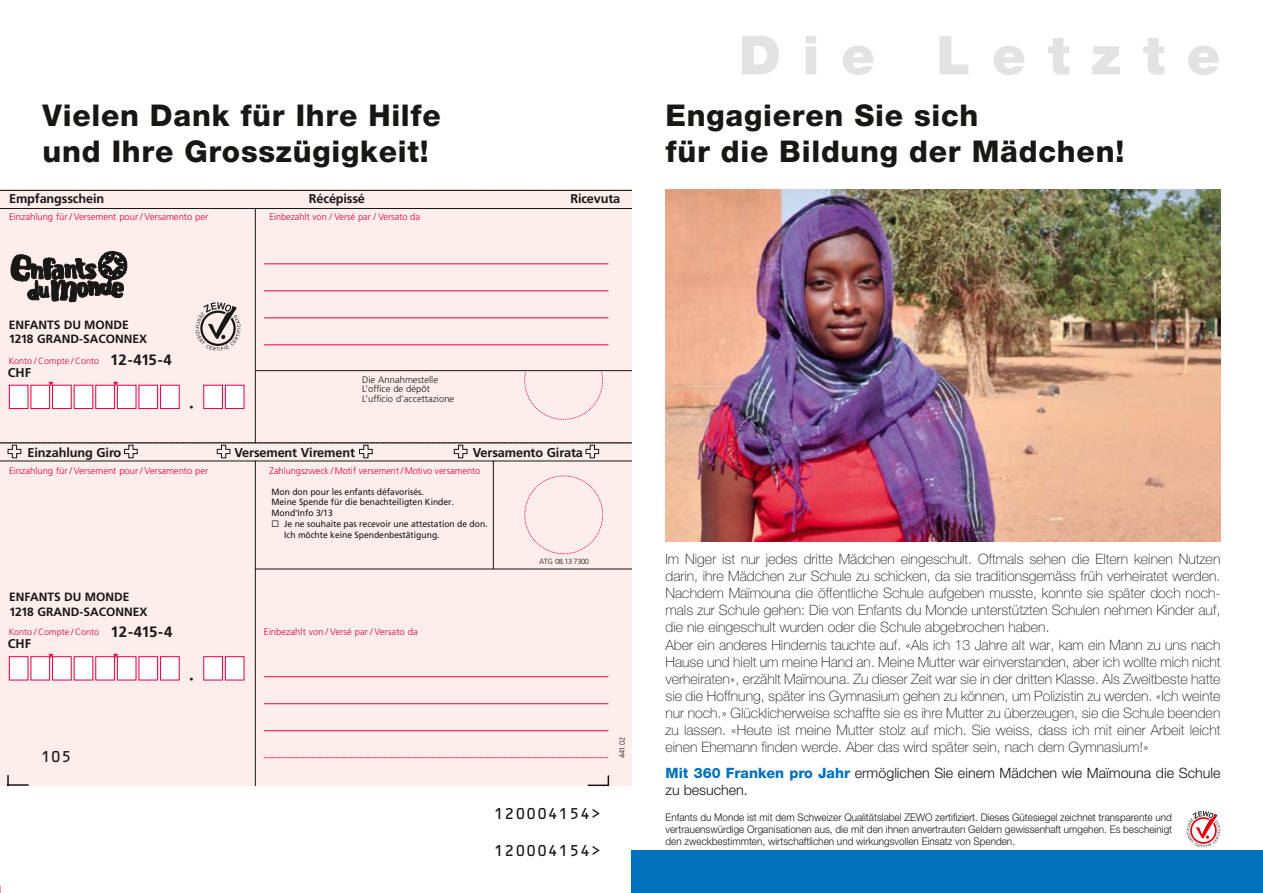
<style>
.page{position:relative;width:1263px;height:893px;background:#fff}
.page>*{position:absolute;margin:0;border:0;box-sizing:border-box;transform-origin:0 0}
.t1{font:900 54px "Helvetica Neue LT Pro";letter-spacing:.4em;color:#e3e3e3}
.t2{font:800 30px/36px "Helvetica Neue LT Pro";letter-spacing:.025em;color:#181716}
.t3{font:15px "OCRB";color:#181716}
.t4{font:700 15px "Frutiger";letter-spacing:-.055em;color:#181716}
.t5{font:100 14.25px/17.1px "Helvetica Neue LT Pro";color:#181716}
.t6{font:300 14.25px/17.1px "Helvetica Neue LT Pro";color:#181716}
.t7{font:700 12.75px "Frutiger";letter-spacing:-.01em;color:#181716}
.t8{font:700 12px/14.4px "Frutiger";color:#181716}
.t9{font:300 10.5px/12px "Helvetica Neue";color:#181716;text-align:justify;scale:.95 1}
.t10{font:300 9.45px "Frutiger";color:#e40044}
.t11{font:300 9.45px/9.6px "Frutiger";color:#181716}
.t12{font:9px/10.8px "Frutiger";color:#181716;scale:.95 1}
.t13{font:300 9px "Frutiger";color:#e40044}
.t14{font:300 8.25px "Frutiger";color:#181716}
.t15{font:300 7.5px "Frutiger";letter-spacing:-.055em;color:#181716}
.s1{font-weight:800;color:#0071bb}
</style>
<div class="page">
<div style="left:0;top:191px;width:631px;height:595px;background:#fdedeb"></div>
<hr style="left:0;top:461px;width:631px;height:1px;background:#181716">
<hr style="left:0;top:442px;width:631px;height:1px;background:#181716">
<hr style="left:0;top:208px;width:631px;height:1px;background:#181716">
<hr style="left:255px;top:569px;width:376px;height:1px;background:#181716">
<hr style="left:255px;top:461px;width:1px;height:325px;background:#181716">
<hr style="left:255px;top:209px;width:1px;height:233px;background:#181716">
<hr style="left:493px;top:461px;width:1px;height:108px;background:#181716">
<hr style="left:264px;top:730px;width:344px;height:1px;background:#e40044">
<hr style="left:264px;top:703px;width:344px;height:1px;background:#e40044">
<hr style="left:264px;top:676px;width:344px;height:1px;background:#e40044">
<svg style="left:264px;top:757px;width:345px;height:1px"></svg>
<svg style="left:7px;top:775px;width:2px;height:9px"></svg>
<hr style="left:7px;top:784px;width:22px;height:2px;background:#181716">
<hr style="left:588px;top:784px;width:21px;height:2px;background:#181716">
<svg style="left:524px;top:475px;width:79px;height:79px"></svg>
<svg style="left:524px;top:371px;width:79px;height:49px"></svg>
<hr style="left:264px;top:345px;width:344px;height:1px;background:#e40044">
<hr style="left:264px;top:318px;width:344px;height:1px;background:#e40044">
<hr style="left:264px;top:291px;width:344px;height:1px;background:#e40044">
<hr style="left:264px;top:264px;width:344px;height:1px;background:#e40044">
<hr style="left:255px;top:370px;width:376px;height:1px;background:#181716">
<div style="left:9px;top:385px;width:19px;height:24px;background:#fff;border:1px solid #e40044"></div>
<div style="left:31px;top:385px;width:19px;height:24px;background:#fff;border:1px solid #e40044"></div>
<div style="left:52px;top:385px;width:19px;height:24px;background:#fff;border:1px solid #e40044"></div>
<div style="left:74px;top:385px;width:19px;height:24px;background:#fff"></div>
<div style="left:96px;top:385px;width:19px;height:24px;background:#fff;border:1px solid #e40044"></div>
<div style="left:117px;top:385px;width:19px;height:24px;background:#fff;border:1px solid #e40044"></div>
<div style="left:139px;top:385px;width:19px;height:24px;background:#fff;border:1px solid #e40044"></div>
<div style="left:160px;top:385px;width:19px;height:24px;background:#fff;border:1px solid #e40044"></div>
<div style="left:204px;top:385px;width:19px;height:24px;background:#fff;border:1px solid #e40044"></div>
<div style="left:225px;top:385px;width:19px;height:24px;background:#fff;border:1px solid #e40044"></div>
<div style="left:9px;top:656px;width:19px;height:24px;background:#fff;border:1px solid #e40044"></div>
<div style="left:31px;top:656px;width:19px;height:24px;background:#fff;border:1px solid #e40044"></div>
<div style="left:52px;top:656px;width:19px;height:24px;background:#fff;border:1px solid #e40044"></div>
<div style="left:74px;top:656px;width:19px;height:24px;background:#fff"></div>
<div style="left:96px;top:656px;width:19px;height:24px;background:#fff;border:1px solid #e40044"></div>
<div style="left:117px;top:656px;width:19px;height:24px;background:#fff;border:1px solid #e40044"></div>
<div style="left:139px;top:656px;width:19px;height:24px;background:#fff;border:1px solid #e40044"></div>
<div style="left:160px;top:656px;width:19px;height:24px;background:#fff;border:1px solid #e40044"></div>
<div style="left:204px;top:656px;width:19px;height:24px;background:#fff;border:1px solid #e40044"></div>
<div style="left:225px;top:656px;width:19px;height:24px;background:#fff;border:1px solid #e40044"></div>
<svg style="left:11px;top:251px;width:116px;height:51px"></svg>
<svg style="left:0;top:190px;width:632px;height:1px"></svg>
<svg style="left:0;top:443px;width:632px;height:15px"></svg>
<svg style="left:195px;top:302px;width:46px;height:49px"></svg>
<div style="left:631px;top:850px;width:632px;height:43px;background:#0071bb"></div>
<svg style="left:1186px;top:811px;width:34px;height:36px"></svg>
<img style="left:665px;top:189px;width:555px;height:352px">
<h2 class="t2" style="left:43px;top:97px;width:400px">Vielen Dank für Ihre Hilfe und Ihre Grosszügigkeit!</h2>
<p class="t7" style="left:9px;top:192px;width:97px">Empfangsschein</p>
<p class="t7" style="left:309px;top:192px;width:58px">Récépissé</p>
<p class="t7" style="left:570px;top:192px;width:51px">Ricevuta</p>
<p class="t10" style="left:9px;top:212px;width:201px">Einzahlung für / Versement pour / Versamento per</p>
<p class="t10" style="left:269px;top:212px;width:152px">Einbezahlt von / Versé par / Versato da</p>
<p class="t8" style="left:9px;top:318px;width:140px">ENFANTS DU MONDE<br>1218 GRAND-SACONNEX</p>
<p class="t13" style="left:9px;top:355px;width:92px">Konto / Compte / Conto</p>
<p class="t7" style="left:8px;top:365px;width:25px">CHF</p>
<p class="t4" style="left:110px;top:351px;width:63px">12-415-4</p>
<p class="t14" style="left:189px;top:403px;width:6px">•</p>
<p class="t11" style="left:362px;top:375px;width:94px">Die Annahmestelle<br>L’office de dépôt<br>L’ufficio d’accettazione</p>
<p class="t7" style="left:28px;top:445px;width:95px">Einzahlung Giro</p>
<p class="t7" style="left:235px;top:445px;width:122px">Versement Virement</p>
<p class="t7" style="left:473px;top:445px;width:112px">Versamento Girata</p>
<p class="t10" style="left:9px;top:465px;width:201px">Einzahlung für / Versement pour / Versamento per</p>
<p class="t10" style="left:269px;top:465px;width:212px">Zahlungszweck /Motif versement /Motivo versamento</p>
<p class="t8" style="left:9px;top:590px;width:140px">ENFANTS DU MONDE<br>1218 GRAND-SACONNEX</p>
<p class="t13" style="left:9px;top:627px;width:92px">Konto / Compte / Conto</p>
<p class="t7" style="left:8px;top:636px;width:25px">CHF</p>
<p class="t4" style="left:111px;top:623px;width:63px">12-415-4</p>
<p class="t14" style="left:189px;top:674px;width:6px">•</p>
<p class="t3" style="left:41px;top:748px;width:33px">105</p>
<p class="t12" style="left:271px;top:486px;width:194px">Mon don pour les enfants défavorisés.<br>Meine Spende für die benachteiligten Kinder.<br>Mond'Info 3/13</p>
<p class="t12" style="left:284px;top:518px;width:216px">Je ne souhaite pas recevoir une attestation de don.<br>Ich möchte keine Spendenbestätigung.</p>
<p class="t10" style="left:264px;top:626px;width:155px">Einbezahlt von / Versé par / Versato da</p>
<p class="t15" style="left:539px;top:558px;width:51px">ATG 08.13 7300</p>
<p class="t3" style="left:493px;top:806px;width:110px">120004154&gt;</p>
<p class="t3" style="left:493px;top:843px;width:110px">120004154&gt;</p>
<p class="t15" style="left:618px;top:758px;width:23px;rotate:-90deg">441.02</p>
<h1 class="t1" style="left:739px;top:23px;width:483px">Die Letzte</h1>
<h2 class="t2" style="left:665px;top:97px;width:460px">Engagieren Sie sich<br>für die Bildung der Mädchen!</h2>
<p class="t5" style="left:665px;top:550px;width:556px">Im Niger ist nur jedes dritte Mädchen eingeschult. Oftmals sehen die Eltern keinen Nutzen darin, ihre Mädchen zur Schule zu schicken, da sie traditionsgemäss früh verheiratet werden.<br>Nachdem Maïmouna die öffentliche Schule aufgeben musste, konnte sie später doch noch&shy;mals zur Schule gehen: Die von Enfants du Monde unterstützten Schulen nehmen Kinder auf, die nie eingeschult wurden oder die Schule abgebrochen haben.<br>Aber ein anderes Hindernis tauchte auf. «Als ich 13 Jahre alt war, kam ein Mann zu uns nach Hause und hielt um meine Hand an. Meine Mutter war einverstanden, aber ich wollte mich nicht verheiraten», erzählt Maïmouna. Zu dieser Zeit war sie in der dritten Klasse. Als Zweitbeste hatte sie die Hoffnung, später ins Gymnasium gehen zu können, um Polizistin zu werden. «Ich weinte nur noch.» Glücklicherweise schaffte sie es ihre Mutter zu überzeugen, sie die Schule beenden zu lassen. «Heute ist meine Mutter stolz auf mich. Sie weiss, dass ich mit einer Arbeit leicht einen Ehemann finden werde. Aber das wird später sein, nach dem Gymnasium!»</p>
<p class="t6" style="left:665px;top:764px;width:556px"><span class="s1">Mit 360 Franken pro Jahr</span> ermöglichen Sie einem Mädchen wie Maïmouna die Schule zu besuchen.</p>
<p class="t9" style="left:665px;top:811px;width:535px">Enfants du Monde ist mit dem Schweizer Qualitätslabel ZEWO zertifiziert. Dieses Gütesiegel zeichnet transparente und vertrauenswürdige Organisationen aus, die mit den ihnen anvertrauten Geldern gewissenhaft umgehen. Es bescheinigt den zweckbestimmten, wirtschaftlichen und wirkungsvollen Einsatz von Spenden.</p>
</div>
